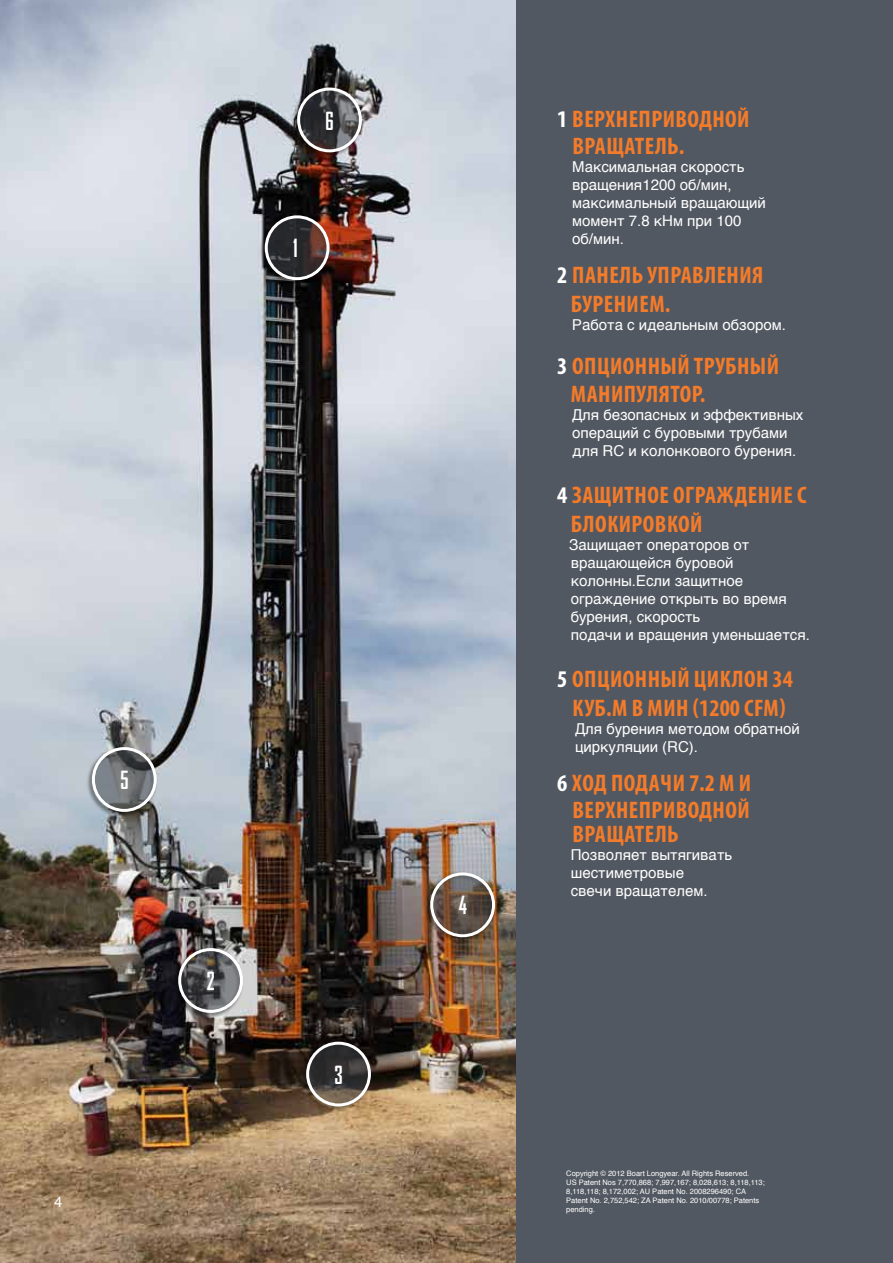
<style>
.page{position:relative;width:893px;height:1263px;background:#fff}
.page>*{position:absolute;margin:0;border:0;box-sizing:border-box;transform-origin:0 0}
.t1{font:700 condensed 24px/28.8px "Myriad Pro";letter-spacing:.02em;color:#f47b29}
.t2{font:700 condensed 24px "Agency FB";color:#fff}
.t3{font:15px/18px "Helvetica";color:#fff}
.t4{font:7.5px/9px "Helvetica";color:#fff}
.s1{color:#fff}
</style>
<div class="page">
<img style="left:0;top:0;width:517px;height:1263px">
<div style="left:517px;top:0;width:376px;height:1263px;background:#525861"></div>
<div style="left:291px;top:86px;width:72px;height:72px;background:#000;opacity:.5"></div>
<svg style="left:299px;top:89px;width:62px;height:62px;background:#4b4c4f"></svg>
<div style="left:297px;top:88px;width:65px;height:64px;border:3px solid #fff;border-radius:50%"></div>
<div style="left:259px;top:214px;width:72px;height:72px;background:#000;opacity:.5"></div>
<svg style="left:266px;top:216px;width:62px;height:62px;background:#40393a"></svg>
<div style="left:265px;top:215px;width:65px;height:65px;border:3px solid #fff;border-radius:50%"></div>
<div style="left:86px;top:746px;width:72px;height:72px;background:#000;opacity:.5"></div>
<svg style="left:93px;top:748px;width:62px;height:62px;background:#717578"></svg>
<div style="left:92px;top:747px;width:65px;height:65px;border:3px solid #fff;border-radius:50%"></div>
<div style="left:172px;top:947px;width:72px;height:72px;background:#000;opacity:.5"></div>
<svg style="left:180px;top:949px;width:62px;height:62px;background:#626264"></svg>
<div style="left:178px;top:948px;width:65px;height:65px;border:3px solid #fff;border-radius:50%"></div>
<div style="left:300px;top:1040px;width:72px;height:72px;background:#000;opacity:.5"></div>
<svg style="left:308px;top:1043px;width:62px;height:62px;background:#484542"></svg>
<div style="left:306px;top:1042px;width:65px;height:64px;border:3px solid #fff;border-radius:50%"></div>
<div style="left:424px;top:871px;width:72px;height:72px;background:#000;opacity:.5"></div>
<svg style="left:432px;top:873px;width:62px;height:62px;background:#6a5c53"></svg>
<div style="left:430px;top:872px;width:65px;height:65px;border:3px solid #fff;border-radius:50%"></div>
<h1 class="t2" style="left:326px;top:107px;width:10px">6</h1>
<h1 class="t2" style="left:293px;top:234px;width:6px">1</h1>
<h1 class="t2" style="left:120px;top:766px;width:10px">5</h1>
<h1 class="t2" style="left:207px;top:967px;width:9px">2</h1>
<p class="t3" style="left:54px;top:1193px;width:10px">4</p>
<h1 class="t2" style="left:335px;top:1061px;width:10px">3</h1>
<h1 class="t2" style="left:459px;top:891px;width:10px">4</h1>
<h1 class="t1" style="left:572px;top:105px;width:179px;line-height:27px;text-indent:-15px"><span class="s1">1</span> ВЕРХНЕПРИВОДНОЙ<br>ВРАЩАТЕЛЬ.</h1>
<p class="t3" style="left:572px;top:158px;width:195px">Максимальная скорость вращения1200 об/мин, максимальный вращающий момент 7.8 кНм при 100 об/мин.</p>
<h1 class="t1" style="left:571px;top:260px;width:194px;text-indent:-14px"><span class="s1">2</span> ПАНЕЛЬ УПРАВЛЕНИЯ<br>БУРЕНИЕМ.</h1>
<p class="t3" style="left:572px;top:316px;width:215px">Работа с идеальным обзором.</p>
<h1 class="t1" style="left:571px;top:351px;width:210px;text-indent:-14px"><span class="s1">3</span> ОПЦИОННЫЙ ТРУБНЫЙ<br>МАНИПУЛЯТОР.</h1>
<p class="t3" style="left:572px;top:406px;width:233px">Для безопасных и эффективных операций с буровыми трубами для RC и колонкового бурения.</p>
<h1 class="t1" style="left:571px;top:480px;width:237px;text-indent:-14px"><span class="s1">4</span> ЗАЩИТНОЕ ОГРАЖДЕНИЕ С<br>БЛОКИРОВКОЙ</h1>
<p class="t3" style="left:569px;top:536px;width:242px">Защищает операторов от вращающейся буровой колонны.Если защитное ограждение открыть во время бурения, скорость<br>подачи и вращения уменьшается.</p>
<h1 class="t1" style="left:557px;top:664px;width:237px;text-align:center"><span class="s1">5</span> ОПЦИОННЫЙ ЦИКЛОН 34<br>КУБ.М В МИН (1200 CFM)</h1>
<p class="t3" style="left:575px;top:720px;width:226px">Для бурения методом обратной циркуляции (RC).</p>
<h1 class="t1" style="left:557px;top:769px;width:195px;line-height:27px;text-align:center"><span class="s1">6</span> ХОД ПОДАЧИ 7.2 М И<br>ВЕРХНЕПРИВОДНОЙ</h1>
<h1 class="t1" style="left:572px;top:819px;width:108px">ВРАЩАТЕЛЬ</h1>
<p class="t3" style="left:571px;top:846px;width:163px">Позволяет вытягивать шестиметровые<br>свечи вращателем.</p>
<p class="t4" style="left:566px;top:1169px;width:200px">Copyright © 2012 Boart Longyear. All Rights Reserved.<br>US Patent Nos 7,770,868; 7,997,167; 8,028,613; 8,118,113; 8,118,118; 8,172,002; AU Patent No. 2008296490; CA Patent No. 2,752,542; ZA Patent No. 2010/00778; Patents pending.</p>
</div>
